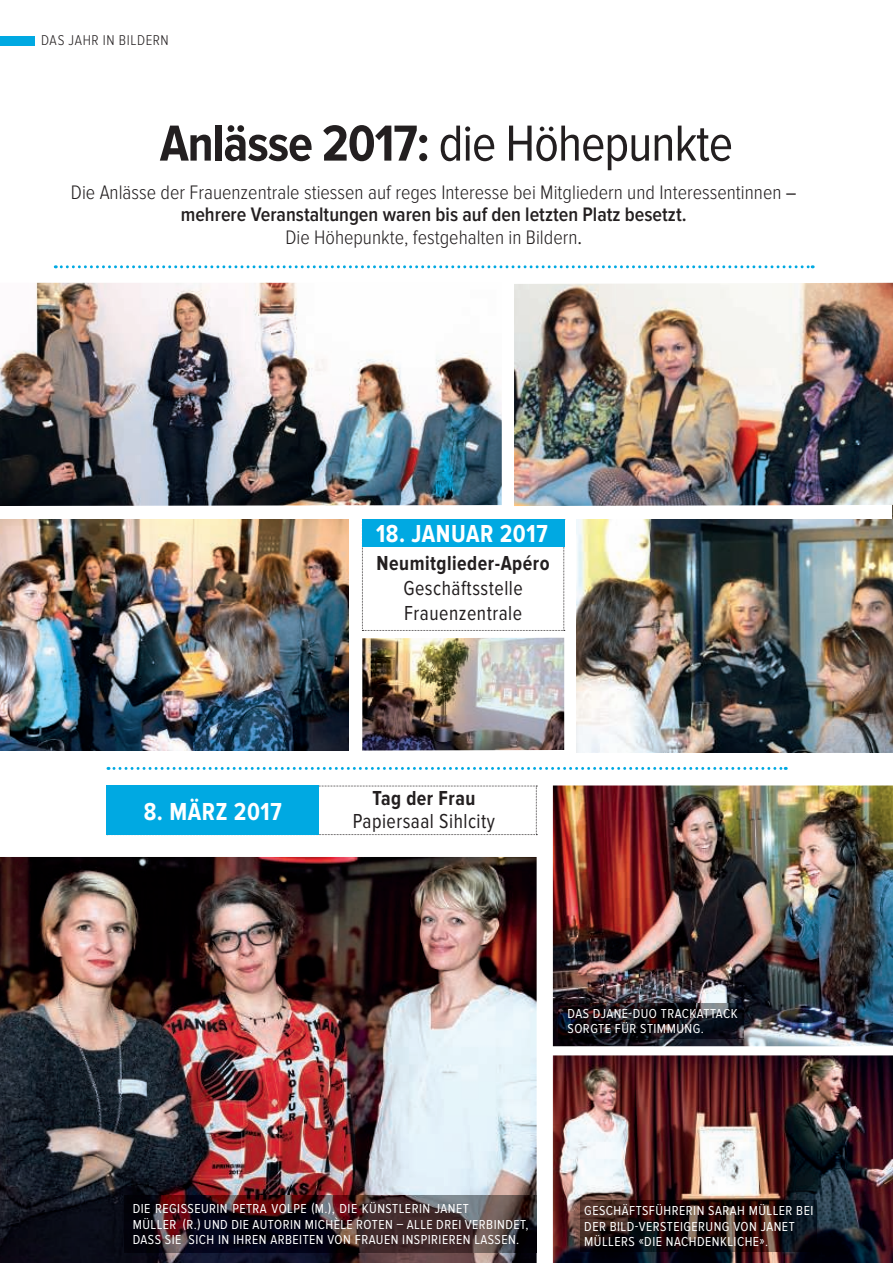
<style>
.page{position:relative;width:893px;height:1263px;background:#fff}
.page>*{position:absolute;margin:0;border:0;box-sizing:border-box;transform-origin:0 0}
.t1{font:52.5px "Proxima Nova Cond";letter-spacing:-.02em;color:#231f20}
.t2{font:700 25.5px "Proxima Nova Cond";letter-spacing:.025em;color:#fff;scale:.95 1}
.t3{font:21px/25.2px "Proxima Nova Cond";letter-spacing:.025em;color:#231f20;scale:.95 1}
.t4{font:700 21px "Proxima Nova Cond";letter-spacing:.025em;color:#231f20;scale:.95 1}
.t5{font:300 20.25px/22.5px "Proxima Nova Cond";color:#231f20;text-align:center}
.t6{font:300 14.7px "Proxima Nova Cond";letter-spacing:.04em;color:#231f20}
.t7{font:13.5px/15.8px "Proxima Nova Cond";letter-spacing:.035em;color:#fff}
.s1{font-weight:700}
.s2{font-weight:400}
.s3{font-weight:600}
</style>
<div class="page">
<svg style="left:55px;top:265px;width:758px;height:3px"></svg>
<div style="left:0;top:36px;width:34px;height:9px;background:#00a9e2"></div>
<img style="left:892px;top:506px;width:1px;height:13px">
<img style="left:0;top:283px;width:502px;height:223px">
<img style="left:0;top:519px;width:348px;height:232px">
<img style="left:0;top:857px;width:537px;height:406px">
<img style="left:124px;top:1196px;width:413px;height:57px">
<svg style="left:108px;top:767px;width:678px;height:3px"></svg>
<img style="left:362px;top:638px;width:202px;height:112px">
<img style="left:514px;top:283px;width:379px;height:223px">
<svg style="left:319px;top:786px;width:218px;height:49px"></svg>
<svg style="left:362px;top:519px;width:203px;height:112px"></svg>
<div style="left:362px;top:519px;width:202px;height:28px;background:#00a9e2"></div>
<div style="left:107px;top:785px;width:212px;height:50px;background:#00a9e2"></div>
<img style="left:553px;top:785px;width:340px;height:261px">
<img style="left:553px;top:1055px;width:340px;height:208px">
<img style="left:581px;top:1201px;width:235px;height:51px">
<img style="left:576px;top:519px;width:317px;height:233px">
<img style="left:558px;top:1004px;width:185px;height:34px">
<p class="t6" style="left:41px;top:34px;width:129px">DAS JAHR IN BILDERN</p>
<h1 class="t1" style="left:160px;top:115px;width:575px"><span class="s1">Anlässe 2017:</span> die Höhepunkte</h1>
<h3 class="t5" style="left:71px;top:181px;width:727px">Die Anlässe der Frauenzentrale stiessen auf reges Interesse bei Mitgliedern und Interessentinnen <span class="s2">– </span><span class="s3">mehrere Veranstaltungen waren bis auf den letzten Platz besetzt.<br></span>Die Höhepunkte, festgehalten in Bildern<span class="s2">.</span></h3>
<h2 class="t2" style="left:144px;top:798px;width:147px">8. MÄRZ 2017</h2>
<h2 class="t2" style="left:376px;top:520px;width:182px">18. JANUAR 2017</h2>
<h3 class="t4" style="left:377px;top:552px;width:184px">Neumitglieder-Apéro</h3>
<h3 class="t3" style="left:403px;top:575px;width:127px">Geschäftsstelle<br>Frauenzentrale</h3>
<h3 class="t4" style="left:372px;top:788px;width:110px">Tag der Frau</h3>
<h3 class="t3" style="left:353px;top:808px;width:151px">Papiersaal Sihlcity</h3>
<p class="t7" style="left:568px;top:1005px;width:171px">DAS DJANE-DUO TRACKATTACK<br>SORGTE FÜR STIMMUNG.</p>
<p class="t7" style="left:133px;top:1200px;width:397px">DIE REGISSEURIN PETRA VOLPE (M.), DIE KÜNSTLERIN JANET<br>MÜLLER (R.) UND DIE AUTORIN MICHÈLE ROTEN – ALLE DREI VERBINDET,<br>DASS SIE SICH IN IHREN ARBEITEN VON FRAUEN INSPIRIEREN LASSEN.</p>
<p class="t7" style="left:584px;top:1202px;width:231px">GESCHÄFTSFÜHRERIN SARAH MÜLLER BEI<br>DER BILD-VERSTEIGERUNG VON JANET<br>MÜLLERS «DIE NACHDENKLICHE».</p>
</div>
